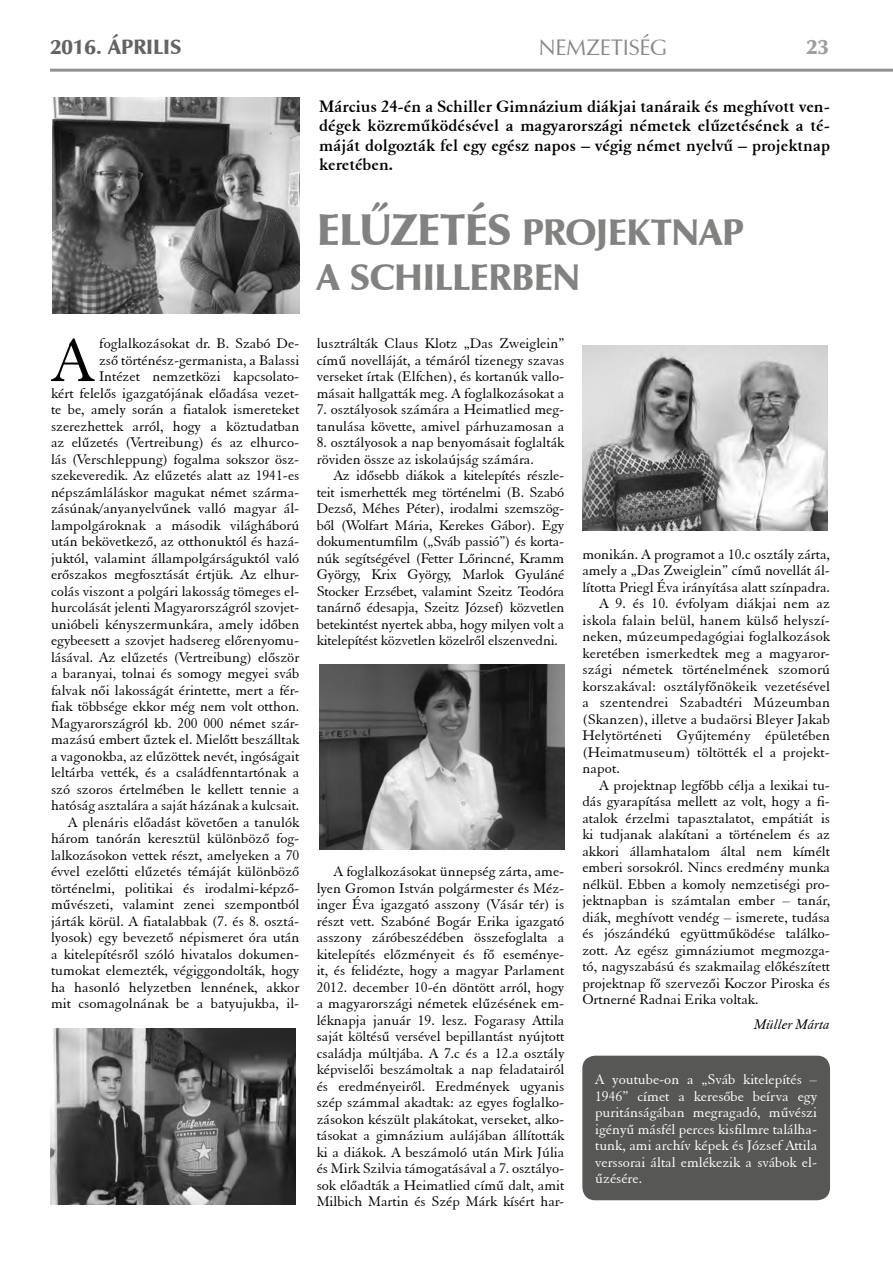
<style>
.page{position:relative;width:893px;height:1263px;background:#fff}
.page>*{position:absolute;margin:0;border:0;box-sizing:border-box;transform-origin:0 0}
.t1{font:66.6px "H Elegant Garamond BT";color:#000}
.t2{font:37.5px/45px "H Zapf Humanist 601 Ultra BT";letter-spacing:-.01em;color:#828281}
.t3{font:22.5px "H Zapf Humanist 601 BT";letter-spacing:-.015em;color:#878787}
.t4{font:21px "H Zapf Humanist 601 Ultra BT";color:#646363}
.t5{font:21px "H Zapf Humanist 601 Ultra BT";color:#9d9d9c}
.t6{font:18px/19.5px "H Elegant Garamond BT Bold";color:#000;text-align:justify}
.t7{font:15px/16.5px "H Elegant Garamond BT";color:#000;text-align:justify}
.t8{font:15px/16.5px "H Elegant Garamond BT";color:#fff;text-align:justify}
.t9{font:15px "H Elegant Garamond BT Italic";color:#000}
.s1{font-size:45px}
</style>
<div class="page">
<hr style="left:50px;top:69px;width:843px;height:3px;background:#929292">
<img style="left:52px;top:98px;width:247px;height:216px">
<div style="left:582px;top:1056px;width:248px;height:144px;background:#575756;border-radius:13px"></div>
<img style="left:582px;top:345px;width:245px;height:185px">
<img style="left:319px;top:665px;width:245px;height:185px">
<img style="left:50px;top:1028px;width:245px;height:176px">
<h3 class="t4" style="left:50px;top:34px;width:133px">2016. ÁPRILIS</h3>
<h3 class="t3" style="left:539px;top:33px;width:129px">NEMZETISÉG</h3>
<h3 class="t5" style="left:806px;top:34px;width:25px">23</h3>
<p class="t6" style="left:319px;top:96px;width:512px">Március 24-én a Schiller Gimnázium diákjai tanáraik és meghívott ven&shy;dégek közreműködésével a magyarországi németek elűzetésének a té&shy;máját dolgozták fel egy egész napos – végig német nyelvű – projektnap keretében.</p>
<h2 class="t2" style="left:317px;top:210px;width:429px"><span class="s1">ELŰZETÉS</span> PROJEKTNAP<br>A SCHILLERBEN</h2>
<p class="t7" style="left:51px;top:335px;width:250px;text-align:right">foglalkozásokat dr. B. Szabó De-<br>zső történész-germanista, a Balassi<br>Intézet nemzetközi kapcsolato-<br>kért felelős igazgatójának előadása vezet&shy;te be, amely során a fiatalok ismereteket szerezhettek arról, hogy a köztudatban az elűzetés (Vertreibung) és az elhurco&shy;lás (Verschleppung) fogalma sokszor ös - szekeveredik. Az elűzetés alatt az 1941-es népszámláláskor magukat német szárma&shy;zásúnak/anyanyelvűnek valló magyar ál&shy;lampolgároknak a második világháború után bekövetkező, az otthonuktól és hazá&shy;juktól, valamint állampolgárságuktól való erőszakos megfosztását értjük. Az elhur&shy;colás viszont a polgári lakosság tömeges el&shy;hurcolását jelenti Magyarországról szovjet&shy;unióbeli kényszermunkára, amely időben egybeesett a szovjet hadsereg előrenyomu&shy;lásával. Az elűzetés (Vertreibung) először a baranyai, tolnai és somogy megyei sváb falvak női lakosságát érintette, mert a fér&shy;fiak többsége ekkor még nem volt otthon.<br>Magyarországról kb. 200 000 német szár&shy;mazású embert űztek el. Mielőtt beszálltak a vagonokba, az elűzöttek nevét, ingóságait leltárba vették, és a családfenntartónak a szó szoros értelmében le kellett tennie a hatóság asztalára a saját házának a kulcsait.<br>A plenáris előadást követően a tanulók három tanórán keresztül különböző fog&shy;lalkozásokon vettek részt, amelyeken a 70 évvel ezelőtti elűzetés témáját különböző történelmi, politikai és irodalmi-képző&shy;művészeti, valamint zenei szempontból járták körül. A fiatalabbak (7. és 8. osztá&shy;lyosok) egy bevezető népismeret óra után a kitelepítésről szóló hivatalos dokumen&shy;tumokat elemezték, végiggondolták, hogy ha hasonló helyzetben lennének, akkor mit csomagolnának be a batyujukba, il-</p>
<h1 class="t1" style="left:52px;top:320px;width:43px">A</h1>
<p class="t7" style="left:317px;top:335px;width:249px">lusztrálták Claus Klotz „Das Zweiglein” című novelláját, a témáról tizenegy szavas verseket írtak (Elfchen), és kortanúk vallo&shy;másait hallgatták meg. A foglalkozásokat a</p>
<p class="t7" style="left:317px;top:401px;width:249px">7. osztályosok számára a Heimatlied meg&shy;tanulása követte, amivel párhuzamosan a</p>
<p class="t7" style="left:317px;top:434px;width:249px">8. osztályosok a nap benyomásait foglalták röviden össze az iskolaújság számára.</p>
<p class="t7" style="left:317px;top:467px;width:249px;text-indent:17px">Az idősebb diákok a kitelepítés részle&shy;teit ismerhették meg történelmi (B. Szabó Dezső, Méhes Péter), irodalmi szemszög&shy;ből (Wolfart Mária, Kerekes Gábor). Egy dokumentumfilm („Sváb passió”) és korta&shy;núk segítségével (Fetter Lőrincné, Kramm György, Krix György, Marlok Gyuláné Stocker Erzsébet, valamint Szeitz Teodóra tanárnő édesapja, Szeitz József) közvetlen betekintést nyertek abba, hogy milyen volt a kitelepítést közvetlen közelről elszenvedni.</p>
<p class="t7" style="left:317px;top:863px;width:249px;text-indent:17px">A foglalkozásokat ünnepség zárta, ame&shy;lyen Gromon István polgármester és Méz&shy;inger Éva igazgató asszony (Vásár tér) is részt vett. Szabóné Bogár Erika igazgató asszony záróbeszédében összefoglalta a kitelepítés előzményeit és fő eseménye&shy;it, és felidézte, hogy a magyar Parlament 2012. december 10-én döntött arról, hogy a magyarországi németek elűzésének em&shy;léknapja január 19. lesz. Fogarasy Attila saját költésű versével bepillantást nyújtott családja múltjába. A 7.c és a 12.a osztály képviselői beszámoltak a nap feladatairól és eredményeiről. Eredmények ugyanis szép számmal akadtak: az egyes foglalko&shy;zásokon készült plakátokat, verseket, alko&shy;tásokat a gimnázium aulájában állították ki a diákok. A beszámoló után Mirk Júlia és Mirk Szilvia támogatásával a 7. osztályo&shy;sok előadták a Heimatlied című dalt, amit Milbich Martin és Szép Márk kísért har-</p>
<p class="t7" style="left:582px;top:545px;width:249px">monikán. A programot a 10.c osztály zárta,</p>
<p class="t7" style="left:582px;top:562px;width:249px">amely a „Das Zweiglein” című novellát ál-</p>
<p class="t7" style="left:582px;top:578px;width:249px">lította Priegl Éva irányítása alatt színpadra.</p>
<p class="t7" style="left:599px;top:595px;width:232px">A 9. és 10. évfolyam diákjai nem az</p>
<p class="t7" style="left:582px;top:611px;width:249px">iskola falain belül, hanem külső helyszí-</p>
<p class="t7" style="left:582px;top:628px;width:249px">neken, múzeumpedagógiai foglalkozások</p>
<p class="t7" style="left:582px;top:644px;width:249px">keretében ismerkedtek meg a magyaror-</p>
<p class="t7" style="left:582px;top:661px;width:249px">szági németek történelmének szomorú</p>
<p class="t7" style="left:582px;top:677px;width:249px">korszakával: osztályfőnökeik vezetésével</p>
<p class="t7" style="left:582px;top:694px;width:249px">a szentendrei Szabadtéri Múzeumban</p>
<p class="t7" style="left:582px;top:710px;width:249px">(Skanzen), illetve a budaörsi Bleyer Jakab</p>
<p class="t7" style="left:582px;top:727px;width:249px">Helytörténeti Gyűjtemény épületében</p>
<p class="t7" style="left:582px;top:743px;width:249px">(Heimatmuseum) töltötték el a projekt-</p>
<p class="t7" style="left:582px;top:760px;width:39px">napot.</p>
<p class="t7" style="left:599px;top:776px;width:232px">A projektnap legfőbb célja a lexikai tu-</p>
<p class="t7" style="left:582px;top:793px;width:249px">dás gyarapítása mellett az volt, hogy a fi-</p>
<p class="t7" style="left:582px;top:809px;width:249px">atalok érzelmi tapasztalatot, empátiát is</p>
<p class="t7" style="left:582px;top:826px;width:249px">ki tudjanak alakítani a történelem és az</p>
<p class="t7" style="left:582px;top:842px;width:249px">akkori államhatalom által nem kímélt</p>
<p class="t7" style="left:582px;top:859px;width:249px">emberi sorsokról. Nincs eredmény munka</p>
<p class="t7" style="left:582px;top:875px;width:249px">nélkül. Ebben a komoly nemzetiségi pro-</p>
<p class="t7" style="left:582px;top:892px;width:249px">jektnapban is számtalan ember – tanár,</p>
<p class="t7" style="left:582px;top:908px;width:249px">diák, meghívott vendég – ismerete, tudása</p>
<p class="t7" style="left:582px;top:925px;width:249px">és jószándékú együttműködése találko-</p>
<p class="t7" style="left:582px;top:941px;width:249px">zott. Az egész gimnáziumot megmozga-</p>
<p class="t7" style="left:582px;top:958px;width:249px">tó, nagyszabású és szakmailag előkészített</p>
<p class="t7" style="left:582px;top:974px;width:249px">projektnap fő szervezői Koczor Piroska és</p>
<p class="t7" style="left:582px;top:991px;width:178px">Ortnerné Radnai Erika voltak.</p>
<p class="t9" style="left:754px;top:1015px;width:77px">Müller Márta</p>
<p class="t8" style="left:595px;top:1071px;width:224px">A youtube-on a „Sváb kitelepítés – 1946” címet a keresőbe beírva egy puritánságában megragadó, művészi igényű másfél perces kisfilmre találha&shy;tunk, ami archív képek és József Attila verssorai által emlékezik a svábok el&shy;űzésére.</p>
</div>
